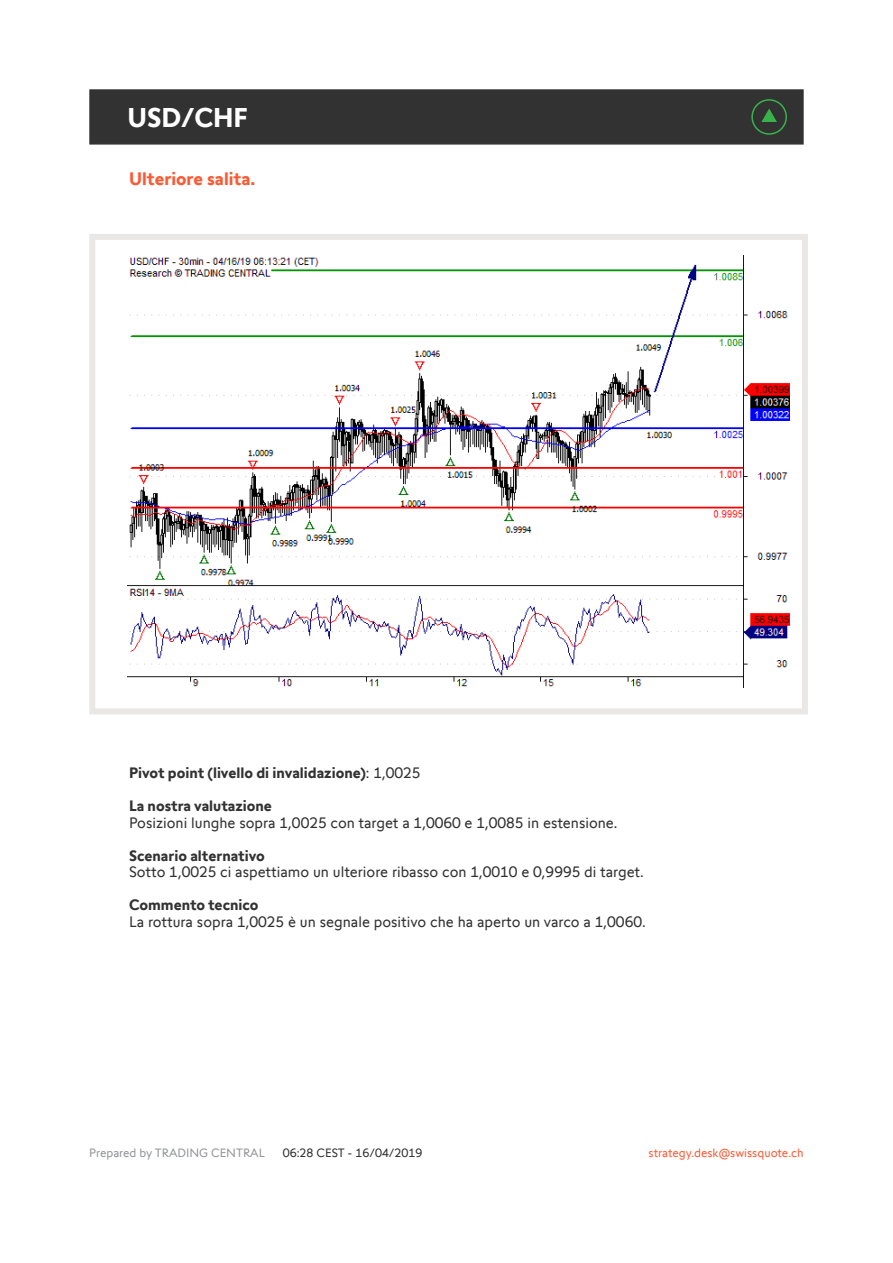
<style>
.page{position:relative;width:893px;height:1263px;background:#fff}
.page>*{position:absolute;margin:0;border:0;box-sizing:border-box;transform-origin:0 0}
.t1{font:700 27px "Swissquote CT";color:#fff}
.t2{font:700 18px "Swissquote CT";color:#fa5b35}
.t3{font:15px "Swissquote CT";color:#323232}
.t4{font:700 15px "Swissquote CT";color:#323232}
.t5{font:12px "Swissquote CT";color:#fa5b35}
.t6{font:12px "Swissquote CT";color:#939598}
.t7{font:12px "Swissquote CT";color:#323232}
.s1{font-weight:400}
</style>
<div class="page">
<div style="left:89px;top:234px;width:719px;height:480px;border:6px solid #e9e8e7"></div>
<div style="left:89px;top:89px;width:715px;height:56px;background:#323232;border:2px solid #323232"></div>
<img style="left:128px;top:255px;width:661px;height:432px">
<svg style="left:751px;top:99px;width:36px;height:36px"></svg>
<h1 class="t1" style="left:128px;top:101px;width:122px">USD/CHF</h1>
<p class="t2" style="left:129px;top:168px;width:128px">Ulteriore salita.</p>
<p class="t4" style="left:129px;top:764px;width:293px">Pivot point (livello di invalidazione)<span class="s1">: 1,0025</span></p>
<p class="t4" style="left:129px;top:797px;width:144px">La nostra valutazione</p>
<p class="t3" style="left:129px;top:814px;width:490px">Posizioni lunghe sopra 1,0025 con target a 1,0060 e 1,0085 in estensione.</p>
<p class="t4" style="left:129px;top:846px;width:137px">Scenario alternativo</p>
<p class="t3" style="left:129px;top:863px;width:516px">Sotto 1,0025 ci aspettiamo un ulteriore ribasso con 1,0010 e 0,9995 di target.</p>
<p class="t4" style="left:129px;top:896px;width:131px">Commento tecnico</p>
<p class="t3" style="left:129px;top:913px;width:518px">La rottura sopra 1,0025 è un segnale positivo che ha aperto un varco a 1,0060.</p>
<p class="t6" style="left:89px;top:1145px;width:177px">Prepared by TRADING CENTRAL</p>
<p class="t7" style="left:283px;top:1145px;width:141px">06:28 CEST - 16/04/2019</p>
<p class="t5" style="left:649px;top:1145px;width:157px">strategy.desk@swissquote.ch</p>
</div>
